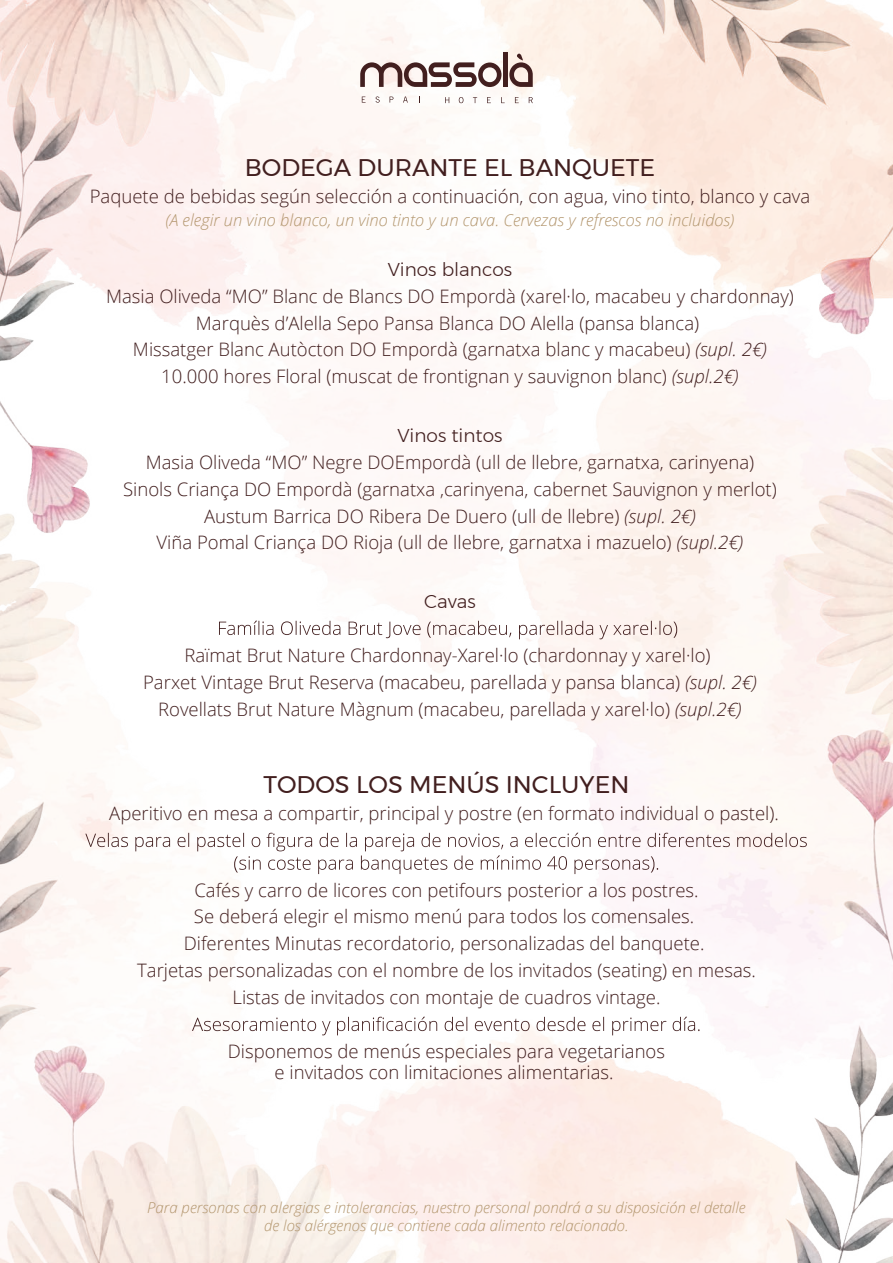
<style>
.page{position:relative;width:893px;height:1263px;background:#fff}
.page>*{position:absolute;margin:0;border:0;box-sizing:border-box;transform-origin:0 0}
.t1{font:24px "Montserrat";color:#421f1f}
.t2{font:300 18.6px/26.8px "Open Sans";color:#421f1f;text-align:center}
.t3{font:300 18.6px "Montserrat";color:#421f1f}
.t4{font:italic 300 16.5px "Open Sans";color:#b3966e}
.t5{font:italic 300 15px/18px "Open Sans";color:#b3966e;text-align:center}
.s1{font-style:italic}
</style>
<div class="page">
<img style="left:0;top:0;width:893px;height:1263px">
<svg style="left:219px;top:621px;width:458px;height:18px"></svg>
<svg style="left:85px;top:833px;width:722px;height:41px"></svg>
<svg style="left:192px;top:1017px;width:508px;height:18px"></svg>
<svg style="left:360px;top:62px;width:141px;height:25px"></svg>
<div style="left:503px;top:53px;width:5px;height:34px;background:#421f1f"></div>
<svg style="left:362px;top:97px;width:4px;height:6px"></svg>
<svg style="left:375px;top:96px;width:5px;height:7px"></svg>
<svg style="left:390px;top:97px;width:3px;height:6px"></svg>
<svg style="left:403px;top:97px;width:5px;height:6px"></svg>
<svg style="left:445px;top:97px;width:4px;height:6px"></svg>
<svg style="left:459px;top:97px;width:4px;height:6px"></svg>
<svg style="left:473px;top:97px;width:4px;height:6px"></svg>
<svg style="left:487px;top:97px;width:4px;height:6px"></svg>
<svg style="left:501px;top:97px;width:4px;height:6px"></svg>
<svg style="left:515px;top:97px;width:4px;height:6px"></svg>
<svg style="left:529px;top:97px;width:4px;height:6px"></svg>
<svg style="left:509px;top:52px;width:24px;height:35px"></svg>
<p class="t1" style="left:245px;top:150px;width:412px">BODEGA DURANTE EL BANQUETE</p>
<p class="t2" style="left:90px;top:183px;width:722px">Paquete de bebidas según selección a continuación, con agua, vino tinto, blanco y cava</p>
<p class="t4" style="left:166px;top:208px;width:570px">(A elegir un vino blanco, un vino tinto y un cava. Cervezas y refrescos no incluidos)</p>
<p class="t3" style="left:388px;top:255px;width:126px">Vinos blancos</p>
<p class="t2" style="left:106px;top:282px;width:689px">Masia Oliveda “MO” Blanc de Blancs DO Empordà (xarel·lo, macabeu y chardonnay)<br>Marquès d’Alella Sepo Pansa Blanca DO Alella (pansa blanca)<br>Missatger Blanc Autòcton DO Empordà (garnatxa blanc y macabeu) <span class="s1">(supl. 2€)<br></span>10.000 hores Floral (muscat de frontignan y sauvignon blanc) <span class="s1">(supl.2€)</span></p>
<p class="t3" style="left:397px;top:421px;width:107px">Vinos tintos</p>
<p class="t2" style="left:123px;top:448px;width:655px">Masia Oliveda “MO” Negre DOEmpordà (ull de llebre, garnatxa, carinyena)<br>Sinols Criança DO Empordà (garnatxa ,carinyena, cabernet Sauvignon y merlot)<br>Austum Barrica DO Ribera De Duero (ull de llebre) <span class="s1">(supl. 2€)<br></span>Viña Pomal Criança DO Rioja (ull de llebre, garnatxa i mazuelo) <span class="s1">(supl.2€)</span></p>
<p class="t3" style="left:424px;top:587px;width:53px">Cavas</p>
<p class="t2" style="left:143px;top:641px;width:615px">Raïmat Brut Nature Chardonnay-Xarel·lo (chardonnay y xarel·lo)<br>Parxet Vintage Brut Reserva (macabeu, parellada y pansa blanca) <span class="s1">(supl. 2€)<br></span>Rovellats Brut Nature Màgnum (macabeu, parellada y xarel·lo) <span class="s1">(supl.2€)</span></p>
<p class="t1" style="left:264px;top:766px;width:367px">TODOS LOS MENÚS INCLUYEN</p>
<p class="t2" style="left:109px;top:799px;width:671px">Aperitivo en mesa a compartir, principal y postre (en formato individual o pastel).</p>
<p class="t2" style="left:137px;top:876px;width:620px">Cafés y carro de licores con petifours posterior a los postres.<br>Se deberá elegir el mismo menú para todos los comensales.<br>Diferentes Minutas recordatorio, personalizadas del banquete.<br>Tarjetas personalizadas con el nombre de los invitados (seating) en mesas.<br>Listas de invitados con montaje de cuadros vintage.</p>
<p class="t2" style="left:228px;top:1040px;width:439px;line-height:21px">Disponemos de menús especiales para vegetarianos e invitados con limitaciones alimentarias.</p>
<p class="t5" style="left:147px;top:1198px;width:600px">Para personas con alergias e intolerancias, nuestro personal pondrá a su disposición el detalle de los alérgenos que contiene cada alimento relacionado.</p>
</div>
